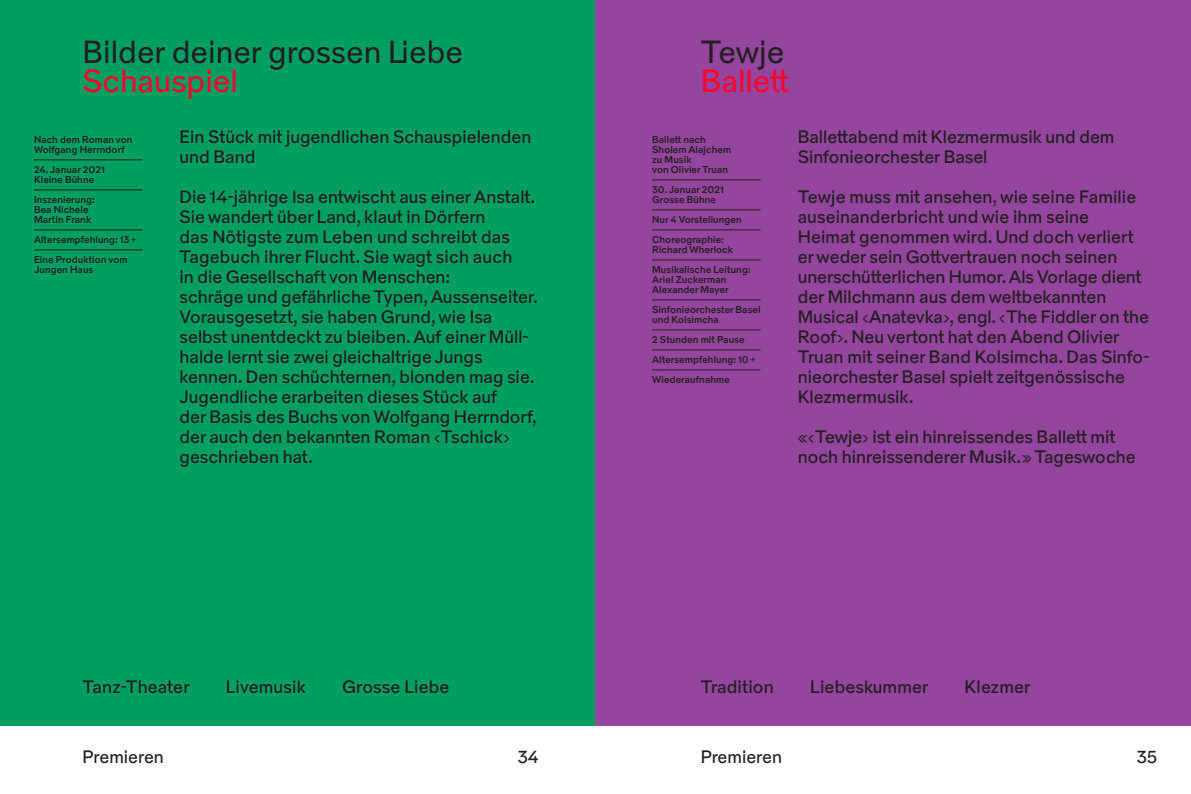
<style>
.page{position:relative;width:1191px;height:794px;background:#fff}
.page>*{position:absolute;margin:0;border:0;box-sizing:border-box;transform-origin:0 0}
.t1{font:32px "Theater Basel Beta 02 Grotesk 95 Ligaturen";color:#231f20}
.t2{font:32px "Theater Basel Beta 02 Grotesk 95 Ligaturen";color:#ff002d}
.t3{font:18px/20px "Theater Basel Beta 02 Grotesk 105";color:#231f20}
.t4{font:18px "Theater Basel Beta 02 Grotesk 100";color:#231f20}
.t5{font:10px/10px "Theater Basel Beta 02 Grotesk 120";letter-spacing:.01em;color:#231f20}
</style>
<div class="page">
<div style="left:0;top:0;width:595px;height:726px;background:#009f61"></div>
<div style="left:595px;top:0;width:596px;height:726px;background:#94459d"></div>
<hr style="left:652px;top:179px;width:108px;height:1px;background:#231f20">
<hr style="left:652px;top:209px;width:108px;height:1px;background:#231f20">
<hr style="left:652px;top:229px;width:108px;height:1px;background:#231f20">
<hr style="left:652px;top:259px;width:108px;height:1px;background:#231f20">
<hr style="left:652px;top:299px;width:108px;height:1px;background:#231f20">
<hr style="left:652px;top:329px;width:108px;height:1px;background:#231f20">
<hr style="left:652px;top:349px;width:108px;height:1px;background:#231f20">
<hr style="left:652px;top:369px;width:108px;height:1px;background:#231f20">
<hr style="left:34px;top:159px;width:108px;height:1px;background:#231f20">
<hr style="left:34px;top:189px;width:108px;height:1px;background:#231f20">
<hr style="left:34px;top:229px;width:108px;height:1px;background:#231f20">
<hr style="left:34px;top:249px;width:108px;height:1px;background:#231f20">
<h1 class="t1" style="left:83px;top:33px;width:382px">Bilder deiner grossen Liebe</h1>
<h1 class="t2" style="left:83px;top:62px;width:157px">Schauspiel</h1>
<p class="t3" style="left:180px;top:127px;width:353px">Ein Stück mit jugendlichen Schauspielenden und Band</p>
<p class="t3" style="left:180px;top:187px;width:360px">Die 14-jährige Isa entwischt aus einer Anstalt.<br>Sie wandert über Land, klaut in Dörfern<br>das Nötigste zum Leben und schreibt das Tagebuch ihrer Flucht. Sie wagt sich auch<br>in die Gesellschaft von Menschen:<br>schräge und gefährliche Typen, Aussenseiter.<br>Vorausgesetzt, sie haben Grund, wie Isa selbst unentdeckt zu bleiben. Auf einer Müll&shy;halde lernt sie zwei gleichaltrige Jungs kennen. Den schüchternen, blonden mag sie.<br>Jugendliche erarbeiten dieses Stück auf<br>der Basis des Buchs von Wolfgang Herrndorf, der auch den bekannten Roman ‹Tschick› geschrieben hat.</p>
<p class="t5" style="left:34px;top:135px;width:100px">Nach dem Roman von<br>Wolfgang Herrndorf</p>
<p class="t5" style="left:34px;top:165px;width:73px">24. Januar 2021<br>Kleine Bühne</p>
<p class="t5" style="left:34px;top:195px;width:62px">Inszenierung:<br>Bea Nichele<br>Martin Frank</p>
<p class="t5" style="left:34px;top:230px;width:104px;line-height:20px">Altersempfehlung: 13+<br>Eine Produktion vom</p>
<p class="t5" style="left:34px;top:265px;width:61px">Jungen Haus</p>
<p class="t3" style="left:83px;top:677px;width:108px">Tanz-Theater</p>
<p class="t3" style="left:226px;top:677px;width:82px">Livemusik</p>
<p class="t3" style="left:342px;top:677px;width:109px">Grosse Liebe</p>
<h1 class="t1" style="left:700px;top:33px;width:85px">Tewje</h1>
<h1 class="t2" style="left:700px;top:62px;width:90px">Ballett</h1>
<p class="t5" style="left:652px;top:135px;width:80px">Ballett nach<br>Sholem Alajchem zu Musik<br>von Olivier Truan</p>
<p class="t5" style="left:652px;top:185px;width:73px">30. Januar 2021<br>Grosse Bühne</p>
<p class="t5" style="left:652px;top:210px;width:91px;line-height:20px">Nur 4 Vorstellungen<br>Choreographie:</p>
<p class="t5" style="left:652px;top:240px;width:100px;line-height:20px">Richard Wherlock<br>Musikalische Leitung:</p>
<p class="t5" style="left:652px;top:275px;width:78px">Ariel Zuckerman<br>Alexander Mayer</p>
<p class="t5" style="left:652px;top:305px;width:110px">Sinfonieorchester Basel und Kolsimcha</p>
<p class="t5" style="left:652px;top:330px;width:106px;line-height:20px">2 Stunden mit Pause<br>Altersempfehlung: 10+<br>Wiederaufnahme</p>
<p class="t3" style="left:797px;top:127px;width:318px">Ballettabend mit Klezmermusik und dem<br>Sinfonieorchester Basel</p>
<p class="t3" style="left:797px;top:187px;width:353px">Tewje muss mit ansehen, wie seine Familie auseinanderbricht und wie ihm seine Heimat genommen wird. Und doch verliert er weder sein Gottvertrauen noch seinen unerschütterlichen Humor. Als Vorlage dient der Milchmann aus dem weltbekannten Musical ‹Anatevka›, engl. ‹The Fiddler on the Roof›. Neu vertont hat den Abend Olivier Truan mit seiner Band Kolsimcha. Das Sinfo&shy;nieorchester Basel spielt zeitgenössische Klezmermusik.</p>
<p class="t3" style="left:797px;top:427px;width:339px">«‹Tewje› ist ein hinreissendes Ballett mit noch hinreissenderer Musik.» Tageswoche</p>
<p class="t3" style="left:700px;top:677px;width:74px">Tradition</p>
<p class="t3" style="left:810px;top:677px;width:120px">Liebeskummer</p>
<p class="t3" style="left:964px;top:677px;width:67px">Klezmer</p>
<p class="t4" style="left:83px;top:746px;width:83px">Premieren</p>
<p class="t4" style="left:518px;top:746px;width:22px">34</p>
<p class="t4" style="left:700px;top:746px;width:83px">Premieren</p>
<p class="t4" style="left:1136px;top:746px;width:22px">35</p>
</div>
